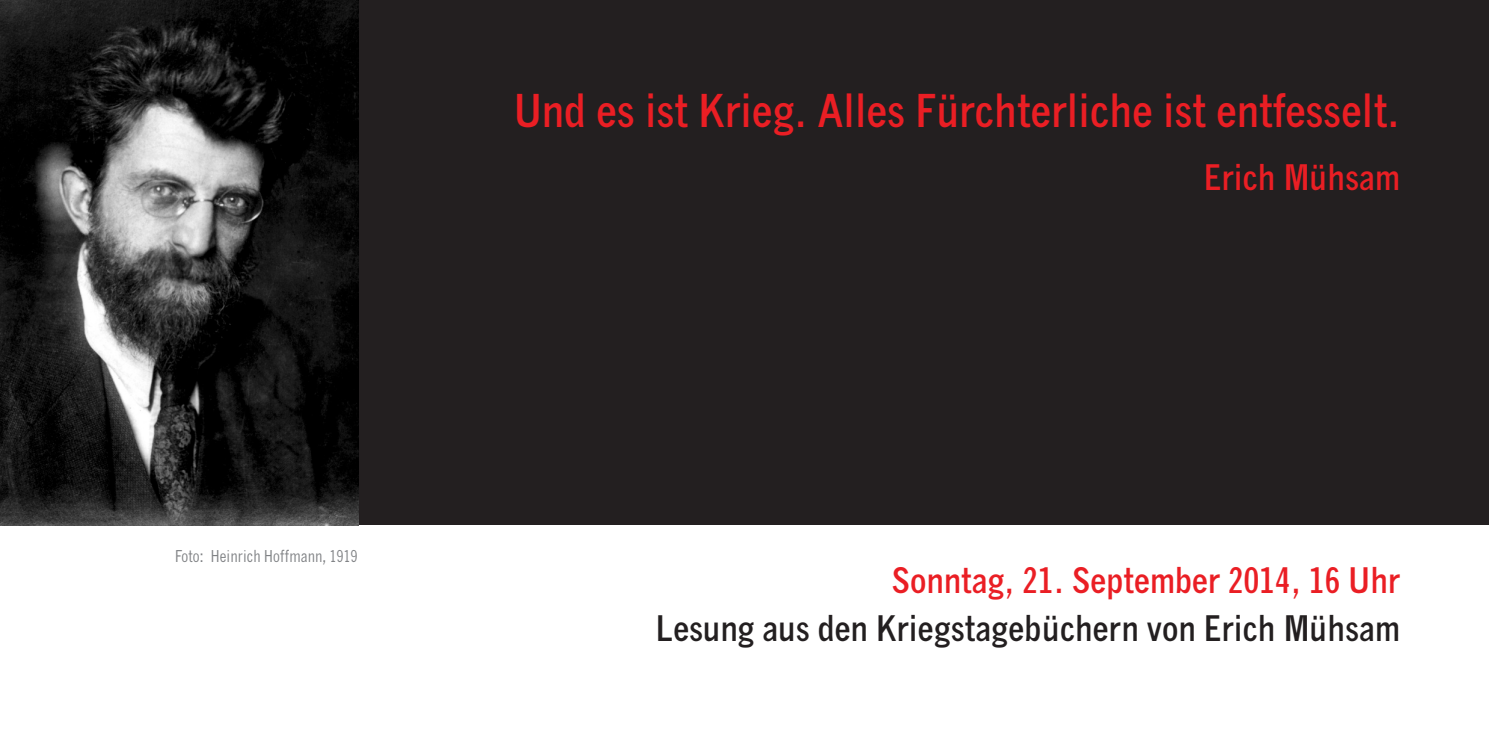
<style>
.page{position:relative;width:1489px;height:745px;background:#fff}
.page>*{position:absolute;margin:0;border:0;box-sizing:border-box;transform-origin:0 0}
.t1{font:700 condensed 45px "News Gothic";letter-spacing:.01em;color:#ea1e24}
.t2{font:700 condensed 35px "News Gothic";letter-spacing:.01em;color:#231f20}
.t3{font:700 condensed 35px "News Gothic";letter-spacing:.01em;color:#ea1e24}
.t4{font:condensed 16.25px "News Gothic";letter-spacing:.01em;color:#808285}
</style>
<div class="page">
<div style="left:0;top:0;width:1488px;height:524px;background:#231f20"></div>
<img style="left:0;top:0;width:359px;height:524px">
<p class="t4" style="left:175px;top:549px;width:184px">Foto: Heinrich Hoffmann, 1919</p>
<p class="t1" style="left:514px;top:94px;width:887px">Und es ist Krieg. Alles Fürchterliche ist entfesselt.</p>
<p class="t3" style="left:1203px;top:164px;width:197px">Erich Mühsam</p>
<p class="t3" style="left:891px;top:567px;width:509px">Sonntag, 21. September 2014, 16 Uhr</p>
<p class="t2" style="left:655px;top:614px;width:745px">Lesung aus den Kriegstagebüchern von Erich Mühsam</p>
</div>
